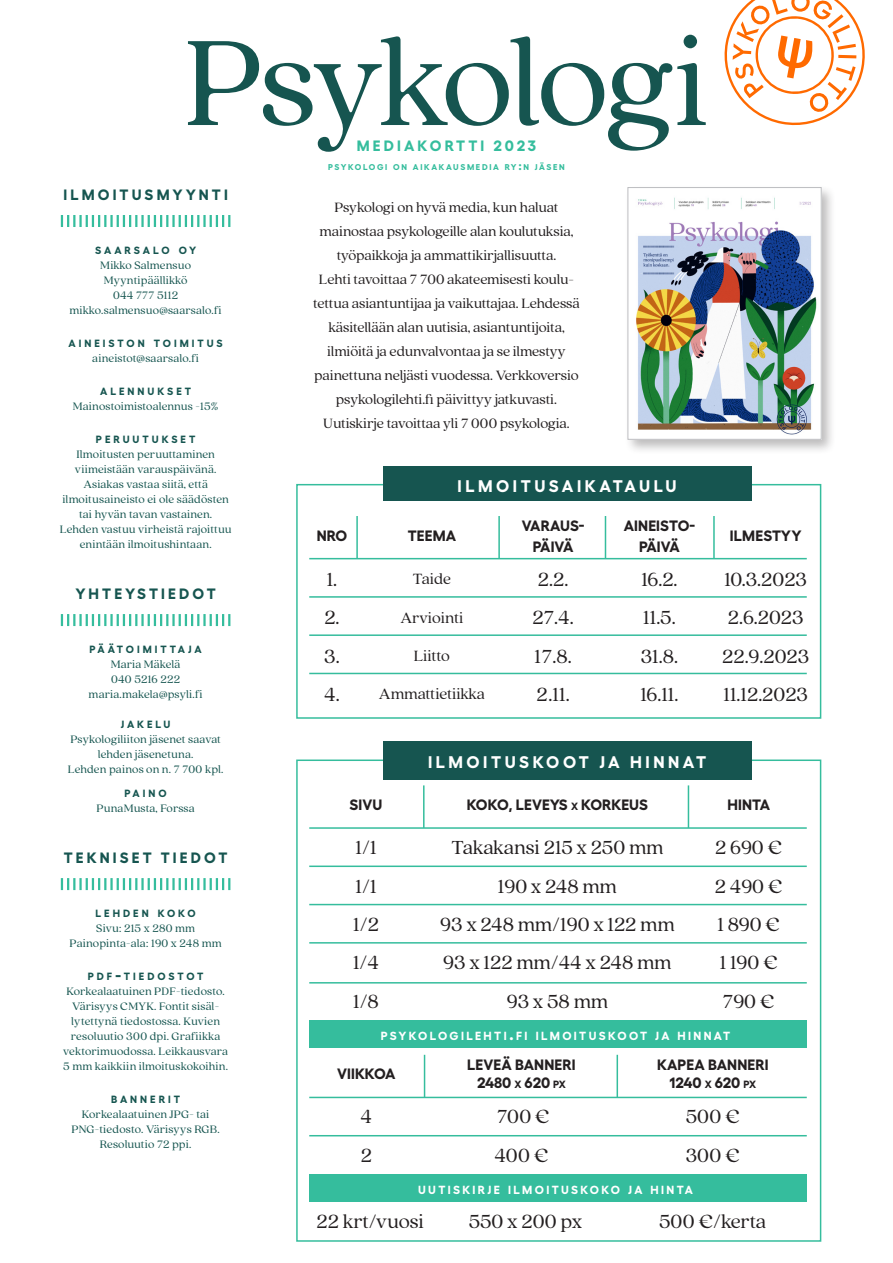
<style>
.page{position:relative;width:893px;height:1263px;background:#fff}
.page>*{position:absolute;margin:0;border:0;box-sizing:border-box;transform-origin:0 0}
.Headline_1_Quincy{font:135px "Quincy CF";letter-spacing:-.025em;color:#165550}
.t1{font:21px "Quincy CF";color:#231f20}
.Author_Fellix{font:700 16.8px "Fellix";letter-spacing:.21em;color:#fff}
.t2{font:16.5px "Quincy CF";color:#231f20}
.Body_text_Lyon{font:15px/24px "Quincy CF";letter-spacing:-.005em;color:#231f20;text-align:center}
.t3{font:700 15px/21px "Fellix";letter-spacing:.01em;color:#231f20;text-align:center}
.Body_text_Lyon-2{font:700 15px "Fellix";letter-spacing:.21em;color:#165550}
.Body_text_Lyon-3{font:700 15px "Fellix";letter-spacing:.21em;color:#35bd9d}
.t4{font:700 15px "Fellix";letter-spacing:-.01em;color:#231f20}
.Body_text_Lyon-4{font:12px/15px "Quincy CF";letter-spacing:.015em;color:#165550;text-align:center}
.Author_Fellix-2{font:700 11.85px "Fellix";letter-spacing:.2em;color:#fff}
.Body_text_Lyon-5{font:700 10.5px "Fellix";letter-spacing:.285em;color:#165550}
.Body_text_Lyon-6{font:700 10.5px "Fellix";letter-spacing:.265em;color:#165550}
.t5{font:700 8.4px "Fellix";letter-spacing:.2em;color:#35bd9d}
.s1{font-size:15px}
.s2{font-size:12px}
.s3{font-size:10.5px}
.s4{font-size:16.8px}
</style>
<div class="page">
<div style="left:625px;top:184px;width:211px;height:270px;background:#231f20;opacity:.3"></div>
<img style="left:630px;top:189px;width:189px;height:248px">
<div style="left:628px;top:187px;width:193px;height:252px;border:1px solid #bcbdc0"></div>
<div style="left:296px;top:484px;width:525px;height:235px;background:#fff;border:2px solid #35bd9d"></div>
<div style="left:383px;top:467px;width:368px;height:34px;background:#165550"></div>
<hr style="left:309px;top:596px;width:498px;height:2px;background:#35bd9d">
<hr style="left:309px;top:558px;width:498px;height:1px;background:#35bd9d">
<hr style="left:498px;top:516px;width:2px;height:42px;background:#35bd9d">
<hr style="left:356px;top:516px;width:2px;height:42px;background:#35bd9d">
<hr style="left:713px;top:516px;width:2px;height:42px;background:#35bd9d">
<hr style="left:605px;top:516px;width:1px;height:42px;background:#35bd9d">
<hr style="left:309px;top:634px;width:498px;height:2px;background:#35bd9d">
<hr style="left:309px;top:673px;width:498px;height:1px;background:#35bd9d">
<div style="left:296px;top:759px;width:525px;height:483px;background:#fff;border:2px solid #35bd9d"></div>
<div style="left:383px;top:742px;width:368px;height:38px;background:#165550"></div>
<hr style="left:309px;top:865px;width:498px;height:2px;background:#35bd9d">
<hr style="left:309px;top:827px;width:498px;height:2px;background:#35bd9d">
<hr style="left:423px;top:785px;width:2px;height:43px;background:#35bd9d">
<hr style="left:688px;top:785px;width:1px;height:43px;background:#35bd9d">
<hr style="left:309px;top:904px;width:498px;height:1px;background:#35bd9d">
<hr style="left:309px;top:942px;width:498px;height:1px;background:#35bd9d">
<hr style="left:309px;top:982px;width:498px;height:1px;background:#35bd9d">
<div style="left:309px;top:1174px;width:498px;height:28px;background:#35bd9d"></div>
<div style="left:309px;top:1020px;width:498px;height:28px;background:#35bd9d"></div>
<hr style="left:309px;top:1097px;width:498px;height:1px;background:#35bd9d">
<hr style="left:424px;top:1055px;width:1px;height:42px;background:#35bd9d">
<hr style="left:617px;top:1055px;width:1px;height:42px;background:#35bd9d">
<hr style="left:309px;top:1135px;width:498px;height:1px;background:#35bd9d">
<svg style="left:61px;top:215px;width:169px;height:12px"></svg>
<svg style="left:61px;top:614px;width:169px;height:12px"></svg>
<svg style="left:61px;top:878px;width:169px;height:12px"></svg>
<svg style="left:724px;top:0;width:141px;height:126px"></svg>
<p class="Headline_1_Quincy" style="left:184px;top:4px;width:527px">Psykologi</p>
<p class="Body_text_Lyon-3" style="left:357px;top:134px;width:181px">MEDIAKORTTI 2023</p>
<p class="Body_text_Lyon-2" style="left:63px;top:183px;width:166px">ILMOITUSMYYNTI</p>
<p class="Body_text_Lyon-6" style="left:95px;top:242px;width:103px">SAARSALO OY</p>
<p class="Body_text_Lyon-4" style="left:100px;top:258px;width:92px">Mikko Salmensuo</p>
<p class="Body_text_Lyon-4" style="left:104px;top:273px;width:85px">Myyntipäällikkö</p>
<p class="Body_text_Lyon-4" style="left:113px;top:288px;width:67px">044 777 5112</p>
<p class="Body_text_Lyon-4" style="left:70px;top:303px;width:154px">mikko.salmensuo@saarsalo.fi</p>
<p class="Body_text_Lyon-5" style="left:69px;top:335px;width:156px">AINEISTON TOIMITUS</p>
<p class="Body_text_Lyon-4" style="left:92px;top:351px;width:108px">aineistot@saarsalo.fi</p>
<p class="Body_text_Lyon-5" style="left:100px;top:383px;width:92px">ALENNUKSET</p>
<p class="Body_text_Lyon-4" style="left:73px;top:399px;width:147px">Mainostoimistoalennus -15%</p>
<p class="Body_text_Lyon-5" style="left:96px;top:431px;width:101px">PERUUTUKSET</p>
<p class="Body_text_Lyon-4" style="left:60px;top:447px;width:173px">Ilmoitusten peruuttaminen viimeistään varauspäivänä.<br>Asiakas vastaa siitä, että ilmoitusaineisto ei ole säädösten tai hyvän tavan vastainen.<br>Lehden vastuu virheistä rajoittuu enintään ilmoitushintaan.</p>
<p class="Body_text_Lyon-2" style="left:76px;top:582px;width:142px">YHTEYSTIEDOT</p>
<p class="Body_text_Lyon-5" style="left:89px;top:641px;width:114px">PÄÄTOIMITTAJA</p>
<p class="Body_text_Lyon-4" style="left:111px;top:657px;width:71px">Maria Mäkelä</p>
<p class="Body_text_Lyon-4" style="left:111px;top:672px;width:70px">040 5216 222</p>
<p class="Body_text_Lyon-4" style="left:89px;top:687px;width:116px">maria.makela@psyli.fi</p>
<p class="Body_text_Lyon-5" style="left:121px;top:716px;width:51px">JAKELU</p>
<p class="Body_text_Lyon-4" style="left:68px;top:732px;width:157px">Psykologiliiton jäsenet saavat lehden jäsenetuna.<br>Lehden painos on n. 7 700 kpl.</p>
<p class="Body_text_Lyon-5" style="left:125px;top:785px;width:44px">PAINO</p>
<p class="Body_text_Lyon-4" style="left:97px;top:801px;width:100px">PunaMusta, Forssa</p>
<p class="Body_text_Lyon-2" style="left:64px;top:846px;width:165px">TEKNISET TIEDOT</p>
<p class="Body_text_Lyon-5" style="left:96px;top:905px;width:102px">LEHDEN KOKO</p>
<p class="Body_text_Lyon-4" style="left:96px;top:921px;width:100px">Sivu: 215 x 280 mm</p>
<p class="Body_text_Lyon-4" style="left:70px;top:936px;width:154px">Painopinta-ala: 190 x 248 mm</p>
<p class="Body_text_Lyon-5" style="left:88px;top:968px;width:117px">PDF<span class="s1">-</span>TIEDOSTOT</p>
<p class="Body_text_Lyon-4" style="left:63px;top:984px;width:166px">Korkealaatuinen PDF-tiedosto.<br>Värisyys CMYK. Fontit sisäl&shy;lytettynä tiedostossa. Kuvien resoluutio 300 dpi. Grafiikka vektorimuodossa. Leikkausvara<br>5 mm kaikkiin ilmoituskokoihin.</p>
<p class="Body_text_Lyon-5" style="left:111px;top:1091px;width:71px">BANNERIT</p>
<p class="Body_text_Lyon-4" style="left:72px;top:1107px;width:150px">Korkealaatuinen JPG- tai<br>PNG-tiedosto. Värisyys RGB.<br>Resoluutio 72 ppi.</p>
<p class="t5" style="left:328px;top:161px;width:238px">PSYKOLOGI ON AIKAKAUSMEDIA RY<span class="s2">:</span>N JÄSEN</p>
<p class="Body_text_Lyon" style="left:313px;top:196px;width:268px">Psykologi on hyvä media, kun haluat mainostaa psykologeille alan koulutuksia, työpaikkoja ja ammattikirjallisuutta.<br>Lehti tavoittaa 7 700 akateemisesti koulu&shy;tettua asiantuntijaa ja vaikuttajaa. Lehdessä käsitellään alan uutisia, asiantuntijoita, ilmiöitä ja edunvalvontaa ja se ilmestyy painettuna neljästi vuodessa. Verkkoversio psykologilehti.fi päivittyy jatkuvasti.<br>Uutiskirje tavoittaa yli 7 000 psykologia.</p>
<p class="Author_Fellix" style="left:458px;top:472px;width:220px">ILMOITUSAIKATAULU</p>
<p class="t3" style="left:317px;top:524px;width:32px">NRO</p>
<p class="t3" style="left:408px;top:524px;width:50px">TEEMA</p>
<p class="t3" style="left:522px;top:513px;width:64px">VARAUS-<br>PÄIVÄ</p>
<p class="t3" style="left:624px;top:513px;width:73px">AINEISTO-<br>PÄIVÄ</p>
<p class="t3" style="left:730px;top:524px;width:73px">ILMESTYY</p>
<p class="t1" style="left:327px;top:567px;width:12px">1.</p>
<p class="t2" style="left:413px;top:569px;width:39px">Taide</p>
<p class="t1" style="left:538px;top:567px;width:32px">2.2.</p>
<p class="t1" style="left:641px;top:567px;width:38px">16.2.</p>
<p class="t1" style="left:724px;top:567px;width:84px">10.3.2023</p>
<p class="t1" style="left:324px;top:605px;width:17px">2.</p>
<p class="t2" style="left:401px;top:608px;width:64px">Arviointi</p>
<p class="t1" style="left:533px;top:605px;width:43px">27.4.</p>
<p class="t1" style="left:643px;top:605px;width:34px">11.5.</p>
<p class="t1" style="left:728px;top:605px;width:77px">2.6.2023</p>
<p class="t1" style="left:324px;top:644px;width:17px">3.</p>
<p class="t2" style="left:414px;top:646px;width:37px">Liitto</p>
<p class="t1" style="left:535px;top:644px;width:39px">17.8.</p>
<p class="t1" style="left:641px;top:644px;width:39px">31.8.</p>
<p class="t1" style="left:722px;top:644px;width:89px">22.9.2023</p>
<p class="t1" style="left:324px;top:682px;width:17px">4.</p>
<p class="t2" style="left:379px;top:684px;width:107px">Ammattietiikka</p>
<p class="t1" style="left:537px;top:682px;width:35px">2.11.</p>
<p class="t1" style="left:640px;top:682px;width:40px">16.11.</p>
<p class="t1" style="left:723px;top:682px;width:86px">11.12.2023</p>
<p class="Author_Fellix" style="left:428px;top:748px;width:280px">ILMOITUSKOOT JA HINNAT</p>
<p class="t3" style="left:350px;top:792px;width:34px">SIVU</p>
<p class="t3" style="left:467px;top:792px;width:183px">KOKO, LEVEYS <span class="s3">X</span> KORKEUS</p>
<p class="t3" style="left:727px;top:792px;width:44px">HINTA</p>
<p class="t1" style="left:355px;top:836px;width:23px">1/1</p>
<p class="t1" style="left:451px;top:836px;width:213px">Takakansi 215 x 250 mm</p>
<p class="t1" style="left:715px;top:836px;width:69px">2 690 €</p>
<p class="t1" style="left:355px;top:874px;width:23px">1/1</p>
<p class="t1" style="left:498px;top:874px;width:121px">190 x 248 mm</p>
<p class="t1" style="left:715px;top:874px;width:69px">2 490 €</p>
<p class="t1" style="left:353px;top:912px;width:27px">1/2</p>
<p class="t1" style="left:440px;top:912px;width:236px">93 x 248 mm/190 x 122 mm</p>
<p class="t1" style="left:717px;top:912px;width:64px">1 890 €</p>
<p class="t1" style="left:353px;top:950px;width:28px">1/4</p>
<p class="t1" style="left:443px;top:950px;width:230px">93 x 122 mm/44 x 248 mm</p>
<p class="t1" style="left:720px;top:950px;width:60px">1 190 €</p>
<p class="t1" style="left:353px;top:989px;width:27px">1/8</p>
<p class="t1" style="left:507px;top:989px;width:103px">93 x 58 mm</p>
<p class="t1" style="left:723px;top:989px;width:53px">790 €</p>
<p class="Author_Fellix-2" style="left:381px;top:1026px;width:351px">PSYKOLOGILEHTI<span class="s4">.</span>FI ILMOITUSKOOT JA HINNAT</p>
<p class="t4" style="left:337px;top:1061px;width:60px">VIIKKOA</p>
<p class="t3" style="left:467px;top:1054px;width:110px;line-height:18px">LEVEÄ BANNERI<br>2480 <span class="s3">X</span> 620 <span class="s3">PX</span></p>
<p class="t3" style="left:657px;top:1054px;width:113px;line-height:18px">KAPEA BANNERI<br>1240 <span class="s3">X</span> 620 <span class="s3">PX</span></p>
<p class="t1" style="left:360px;top:1104px;width:13px">4</p>
<p class="t1" style="left:497px;top:1104px;width:54px">700 €</p>
<p class="t1" style="left:686px;top:1104px;width:55px">500 €</p>
<p class="t1" style="left:361px;top:1143px;width:13px">2</p>
<p class="t1" style="left:494px;top:1143px;width:56px">400 €</p>
<p class="t1" style="left:686px;top:1143px;width:56px">300 €</p>
<p class="Author_Fellix-2" style="left:418px;top:1180px;width:276px">UUTISKIRJE ILMOITUSKOKO JA HINTA</p>
<p class="t1" style="left:316px;top:1209px;width:109px">22 krt/vuosi</p>
<p class="t1" style="left:469px;top:1209px;width:115px">550 x 200 px</p>
<p class="t1" style="left:659px;top:1209px;width:109px">500 €/kerta</p>
</div>
